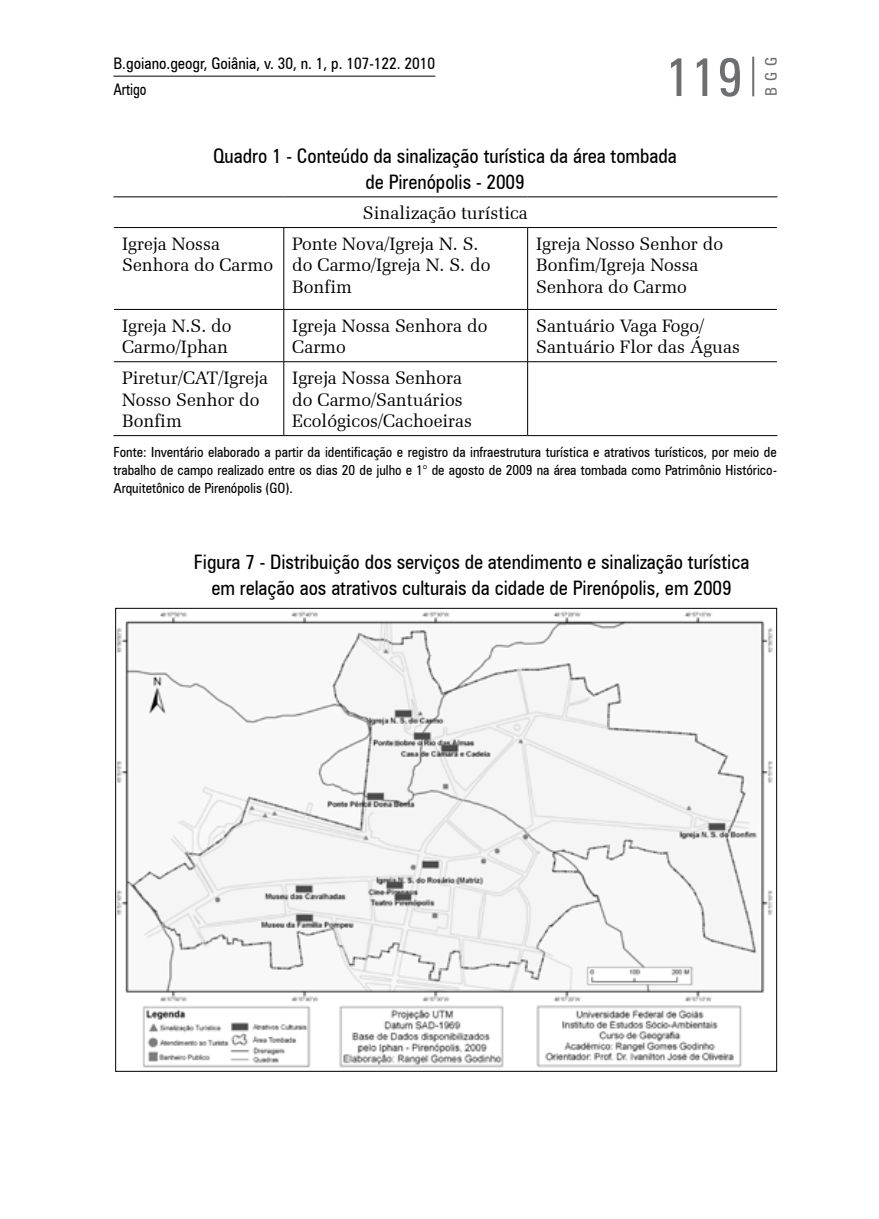
<style>
.page{position:relative;width:879px;height:1219px;background:#fff}
.page>*{position:absolute;margin:0;border:0;box-sizing:border-box;transform-origin:0 0}
.t1{font:condensed 54px "Zurich BT";color:#6d6e71}
.t2{font:condensed 20px/26px "Zurich BT";color:#000;text-align:center}
.t3{font:18px/21.6px "Zapf Elliptical 711 BT";color:#000}
.t4{font:condensed 16px/26px "Zurich BT";color:#000}
.t5{font:condensed 16px "Zurich BT";color:#6d6e71}
.t6{font:condensed 14px/18px "Zurich BT";color:#000;text-align:justify}
</style>
<div class="page">
<hr style="left:113px;top:76px;width:322px;height:1px;background:#000">
<hr style="left:752px;top:57px;width:2px;height:39px;background:#6d6e71">
<img style="left:117px;top:611px;width:656px;height:457px">
<hr style="left:113px;top:197px;width:171px;height:1px;background:#000">
<hr style="left:284px;top:197px;width:243px;height:1px;background:#000">
<hr style="left:527px;top:197px;width:250px;height:1px;background:#000">
<hr style="left:114px;top:227px;width:170px;height:1px;background:#000">
<hr style="left:284px;top:227px;width:243px;height:1px;background:#000">
<hr style="left:283px;top:228px;width:1px;height:81px;background:#000">
<hr style="left:527px;top:227px;width:250px;height:1px;background:#000">
<hr style="left:527px;top:228px;width:1px;height:81px;background:#000">
<hr style="left:114px;top:309px;width:170px;height:1px;background:#000">
<hr style="left:284px;top:309px;width:243px;height:1px;background:#000">
<hr style="left:283px;top:310px;width:1px;height:51px;background:#000">
<hr style="left:527px;top:309px;width:250px;height:1px;background:#000">
<hr style="left:527px;top:310px;width:1px;height:51px;background:#000">
<hr style="left:114px;top:361px;width:170px;height:1px;background:#000">
<hr style="left:284px;top:361px;width:243px;height:1px;background:#000">
<hr style="left:283px;top:362px;width:1px;height:73px;background:#000">
<hr style="left:527px;top:361px;width:250px;height:1px;background:#000">
<hr style="left:527px;top:362px;width:1px;height:73px;background:#000">
<hr style="left:113px;top:435px;width:171px;height:1px;background:#000">
<hr style="left:284px;top:435px;width:243px;height:1px;background:#000">
<hr style="left:527px;top:435px;width:250px;height:1px;background:#000">
<p class="t4" style="left:113px;top:50px;width:323px">B.goiano.geogr, Goiânia, v. 30, n. 1, p. 107-122. 2010<br>Artigo</p>
<p class="t5" style="left:761px;top:96px;width:41px;rotate:-90deg">BGG</p>
<h1 class="t1" style="left:665px;top:44px;width:79px">119</h1>
<p class="t2" style="left:213px;top:142px;width:465px">Quadro 1 - Conteúdo da sinalização turística da área tombada de Pirenópolis - 2009</p>
<p class="t3" style="left:363px;top:202px;width:166px">Sinalização turística</p>
<p class="t3" style="left:122px;top:233px;width:152px">Igreja Nossa<br>Senhora do Carmo</p>
<p class="t3" style="left:292px;top:233px;width:200px">Ponte Nova/Igreja N. S. do Carmo/Igreja N. S. do<br>Bonfim</p>
<p class="t3" style="left:536px;top:233px;width:188px">Igreja Nosso Senhor do<br>Bonfim/Igreja Nossa<br>Senhora do Carmo</p>
<p class="t3" style="left:122px;top:315px;width:111px">Igreja N.S. do<br>Carmo/Iphan</p>
<p class="t3" style="left:292px;top:315px;width:197px">Igreja Nossa Senhora do<br>Carmo</p>
<p class="t3" style="left:536px;top:315px;width:205px">Santuário Vaga Fogo/<br>Santuário Flor das Águas</p>
<p class="t3" style="left:122px;top:367px;width:147px">Piretur/CAT/Igreja<br>Nosso Senhor do<br>Bonfim</p>
<p class="t3" style="left:292px;top:367px;width:181px">Igreja Nossa Senhora do Carmo/Santuários<br>Ecológicos/Cachoeiras</p>
<p class="t6" style="left:113px;top:443px;width:665px">Fonte: Inventário elaborado a partir da identificação e registro da infraestrutura turística e atrativos turísticos, por meio de trabalho de campo realizado entre os dias 20 de julho e 1° de agosto de 2009 na área tombada como Patrimônio Histórico-Arquitetônico de Pirenópolis (GO).</p>
<p class="t2" style="left:194px;top:549px;width:557px">Figura 7 - Distribuição dos serviços de atendimento e sinalização turística em relação aos atrativos culturais da cidade de Pirenópolis, em 2009</p>
</div>
